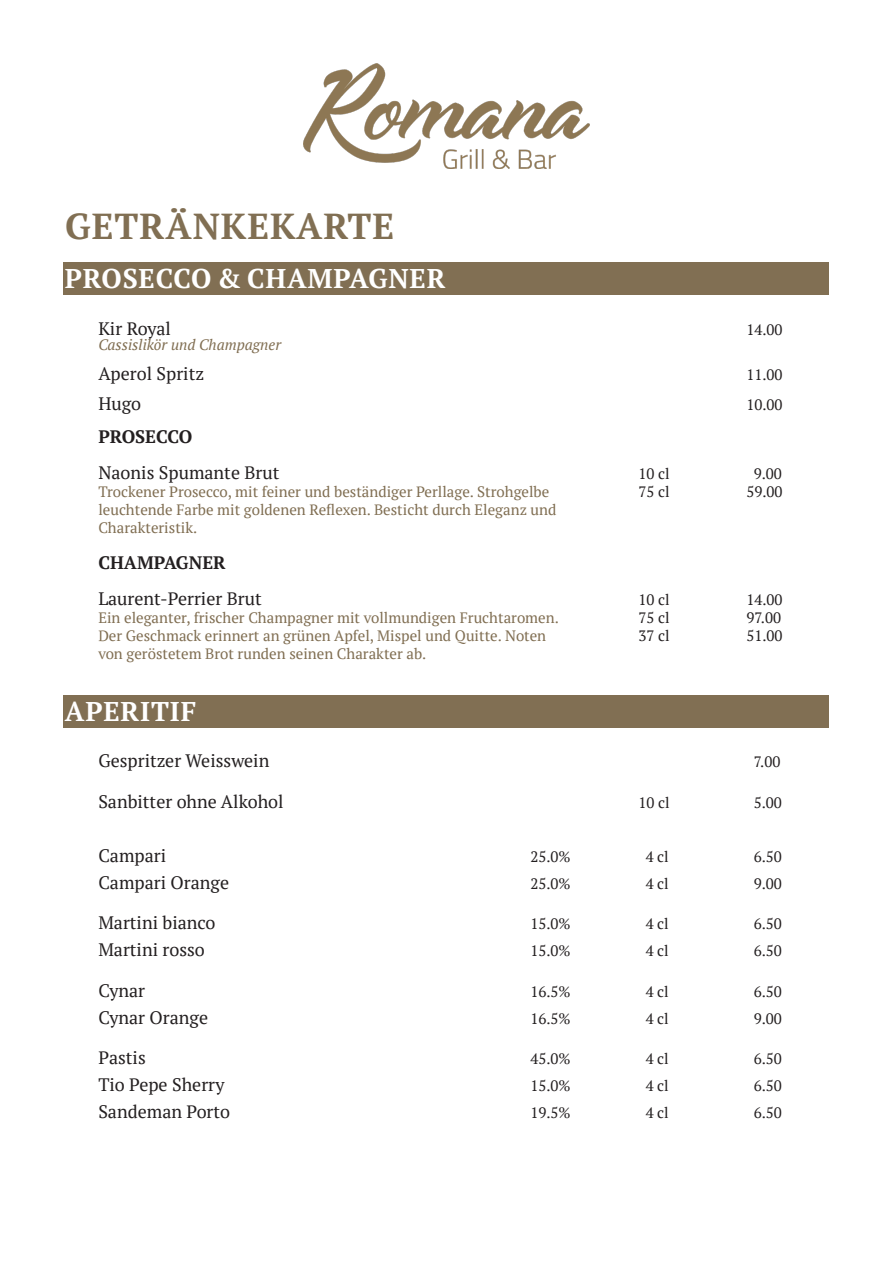
<style>
.page{position:relative;width:893px;height:1263px;background:#fff}
.page>*{position:absolute;margin:0;border:0;box-sizing:border-box;transform-origin:0 0}
.t1{font:700 36px "PT Serif";letter-spacing:.025em;color:#816f53}
.t2{font:700 27px "PT Serif";letter-spacing:.03em;color:#fff}
.t3{font:18px "PT Serif";color:#231f20}
.t4{font:700 18px "PT Serif";color:#231f20}
.t5{font:15px "PT Serif";color:#806e52}
.t6{font:15px "PT Serif";color:#231f20}
.t7{font:italic 15px "PT Serif";color:#806e52}
</style>
<div class="page">
<img style="left:304px;top:64px;width:285px;height:105px">
<div style="left:64px;top:262px;width:765px;height:33px;background:#816f53"></div>
<div style="left:64px;top:695px;width:765px;height:32px;background:#816f53"></div>
<p class="t1" style="left:65px;top:203px;width:330px">GETRÄNKEKARTE</p>
<p class="t2" style="left:65px;top:261px;width:382px">PROSECCO &amp; CHAMPAGNER</p>
<p class="t3" style="left:98px;top:316px;width:74px">Kir Royal</p>
<p class="t6" style="left:746px;top:319px;width:38px">14.00</p>
<p class="t7" style="left:98px;top:335px;width:184px">Cassislikör und Champagner</p>
<p class="t3" style="left:98px;top:361px;width:107px">Aperol Spritz</p>
<p class="t6" style="left:746px;top:364px;width:38px">11.00</p>
<p class="t3" style="left:98px;top:391px;width:44px">Hugo</p>
<p class="t6" style="left:746px;top:394px;width:38px">10.00</p>
<p class="t4" style="left:98px;top:424px;width:96px">PROSECCO</p>
<p class="t3" style="left:98px;top:460px;width:183px">Naonis Spumante Brut</p>
<p class="t6" style="left:638px;top:463px;width:33px">10 cl</p>
<p class="t6" style="left:754px;top:463px;width:30px">9.00</p>
<p class="t5" style="left:98px;top:481px;width:452px">Trockener Prosecco, mit feiner und beständiger Perllage. Strohgelbe</p>
<p class="t6" style="left:638px;top:481px;width:33px">75 cl</p>
<p class="t6" style="left:746px;top:481px;width:38px">59.00</p>
<p class="t5" style="left:98px;top:499px;width:460px">leuchtende Farbe mit goldenen Reflexen. Besticht durch Eleganz und</p>
<p class="t5" style="left:98px;top:517px;width:101px">Charakteristik.</p>
<p class="t4" style="left:98px;top:550px;width:129px">CHAMPAGNER</p>
<p class="t3" style="left:98px;top:586px;width:165px">Laurent-Perrier Brut</p>
<p class="t6" style="left:638px;top:589px;width:33px">10 cl</p>
<p class="t6" style="left:746px;top:589px;width:38px">14.00</p>
<p class="t5" style="left:98px;top:607px;width:462px">Ein eleganter, frischer Champagner mit vollmundigen Fruchtaromen.</p>
<p class="t6" style="left:638px;top:607px;width:33px">75 cl</p>
<p class="t6" style="left:746px;top:607px;width:36px">97.00</p>
<p class="t5" style="left:98px;top:625px;width:449px">Der Geschmack erinnert an grünen Apfel, Mispel und Quitte. Noten</p>
<p class="t6" style="left:638px;top:625px;width:33px">37 cl</p>
<p class="t6" style="left:746px;top:625px;width:38px">51.00</p>
<p class="t5" style="left:98px;top:643px;width:330px">von geröstetem Brot runden seinen Charakter ab.</p>
<p class="t2" style="left:65px;top:693px;width:133px">APERITIF</p>
<p class="t3" style="left:98px;top:749px;width:173px">Gespritzer Weisswein</p>
<p class="t6" style="left:754px;top:752px;width:28px">7.00</p>
<p class="t3" style="left:98px;top:790px;width:187px">Sanbitter ohne Alkohol</p>
<p class="t6" style="left:638px;top:793px;width:33px">10 cl</p>
<p class="t6" style="left:754px;top:793px;width:30px">5.00</p>
<p class="t3" style="left:98px;top:844px;width:69px">Campari</p>
<p class="t6" style="left:530px;top:847px;width:42px">25.0%</p>
<p class="t6" style="left:646px;top:847px;width:25px">4 cl</p>
<p class="t6" style="left:754px;top:847px;width:30px">6.50</p>
<p class="t3" style="left:98px;top:871px;width:132px">Campari Orange</p>
<p class="t6" style="left:530px;top:874px;width:42px">25.0%</p>
<p class="t6" style="left:646px;top:874px;width:25px">4 cl</p>
<p class="t6" style="left:754px;top:874px;width:30px">9.00</p>
<p class="t3" style="left:98px;top:911px;width:119px">Martini bianco</p>
<p class="t6" style="left:530px;top:914px;width:42px">15.0%</p>
<p class="t6" style="left:646px;top:914px;width:25px">4 cl</p>
<p class="t6" style="left:754px;top:914px;width:30px">6.50</p>
<p class="t3" style="left:98px;top:938px;width:108px">Martini rosso</p>
<p class="t6" style="left:530px;top:941px;width:42px">15.0%</p>
<p class="t6" style="left:646px;top:941px;width:25px">4 cl</p>
<p class="t6" style="left:754px;top:941px;width:30px">6.50</p>
<p class="t3" style="left:98px;top:979px;width:48px">Cynar</p>
<p class="t6" style="left:530px;top:982px;width:42px">16.5%</p>
<p class="t6" style="left:646px;top:982px;width:25px">4 cl</p>
<p class="t6" style="left:754px;top:982px;width:30px">6.50</p>
<p class="t3" style="left:98px;top:1006px;width:111px">Cynar Orange</p>
<p class="t6" style="left:530px;top:1009px;width:42px">16.5%</p>
<p class="t6" style="left:646px;top:1009px;width:25px">4 cl</p>
<p class="t6" style="left:754px;top:1009px;width:30px">9.00</p>
<p class="t3" style="left:98px;top:1046px;width:49px">Pastis</p>
<p class="t6" style="left:530px;top:1049px;width:42px">45.0%</p>
<p class="t6" style="left:646px;top:1049px;width:25px">4 cl</p>
<p class="t6" style="left:754px;top:1049px;width:30px">6.50</p>
<p class="t3" style="left:98px;top:1073px;width:128px">Tio Pepe Sherry</p>
<p class="t6" style="left:530px;top:1076px;width:42px">15.0%</p>
<p class="t6" style="left:646px;top:1076px;width:25px">4 cl</p>
<p class="t6" style="left:754px;top:1076px;width:30px">6.50</p>
<p class="t3" style="left:98px;top:1100px;width:133px">Sandeman Porto</p>
<p class="t6" style="left:530px;top:1103px;width:42px">19.5%</p>
<p class="t6" style="left:646px;top:1103px;width:25px">4 cl</p>
<p class="t6" style="left:754px;top:1103px;width:30px">6.50</p>
</div>
